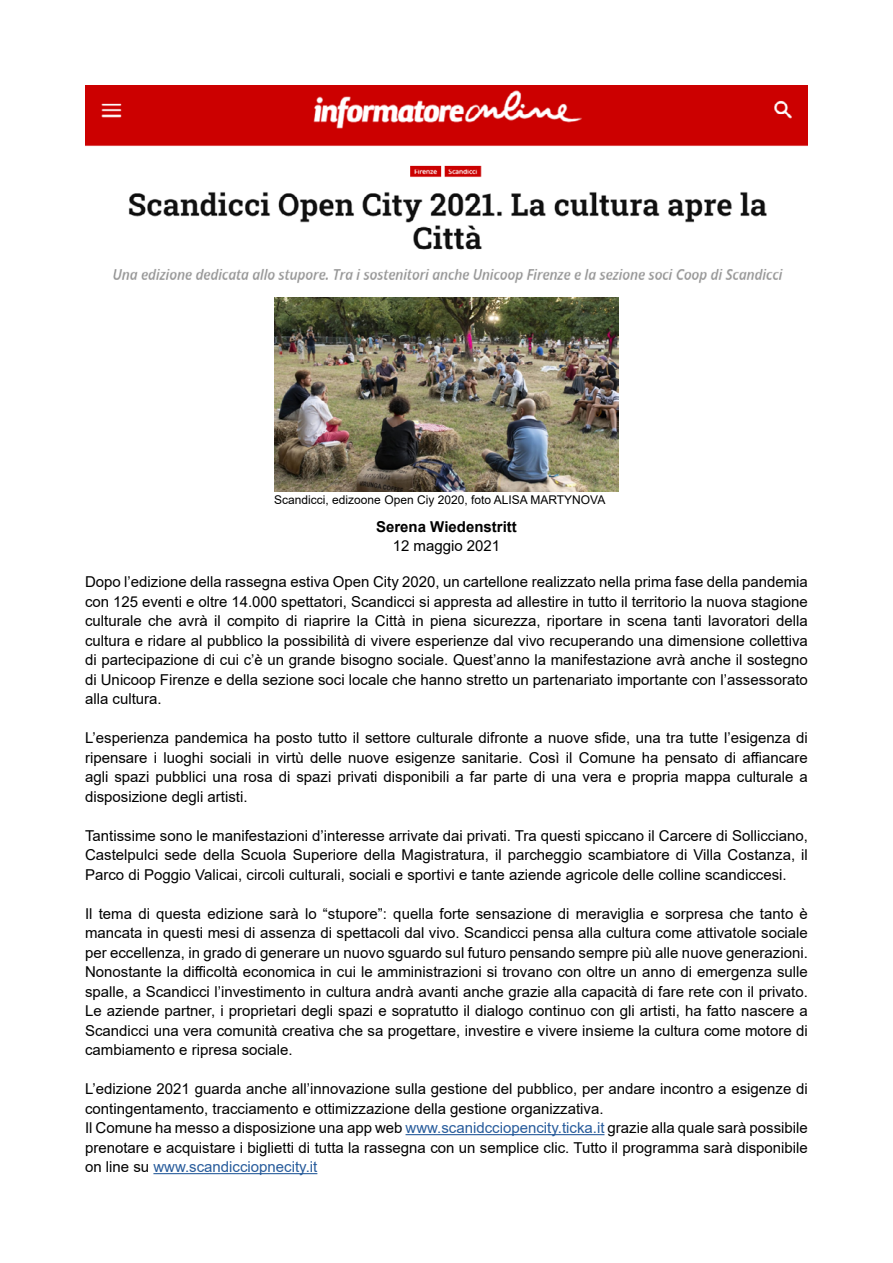
<style>
.page{position:relative;width:893px;height:1263px;background:#fff}
.page>*{position:absolute;margin:0;border:0;box-sizing:border-box;transform-origin:0 0}
.t1{font:15px/19.5px "Arial";color:#000;text-align:justify}
.t2{font:700 15px "Arial";color:#000}
.t3{font:12px "Arial";color:#000}
.s1{color:#275b9b}
</style>
<div class="page">
<hr style="left:405px;top:1134px;width:199px;height:1px;background:#275b9b">
<hr style="left:153px;top:1173px;width:164px;height:1px;background:#275b9b">
<img style="left:85px;top:85px;width:723px;height:198px">
<img style="left:274px;top:297px;width:345px;height:194px">
<p class="t3" style="left:274px;top:492px;width:333px">Scandicci, edizoone Open Ciy 2020, foto ALISA MARTYNOVA</p>
<p class="t2" style="left:376px;top:516px;width:142px">Serena Wiedenstritt</p>
<p class="t1" style="left:393px;top:536px;width:109px">12 maggio 2021</p>
<p class="t1" style="left:85px;top:572px;width:724px">Dopo l’edizione della rassegna estiva Open City 2020, un cartellone realizzato nella prima fase della pandemia con 125 eventi e oltre 14.000 spettatori, Scandicci si appresta ad allestire in tutto il territorio la nuova stagione culturale che avrà il compito di riaprire la Città in piena sicurezza, riportare in scena tanti lavoratori della cultura e ridare al pubblico la possibilità di vivere esperienze dal vivo recuperando una dimensione collettiva di partecipazione di cui c’è un grande bisogno sociale. Quest’anno la manifestazione avrà anche il sostegno di Unicoop Firenze e della sezione soci locale che hanno stretto un partenariato importante con l’assessorato alla cultura.</p>
<p class="t1" style="left:85px;top:728px;width:724px">L’esperienza pandemica ha posto tutto il settore culturale difronte a nuove sfide, una tra tutte l’esigenza di ripensare i luoghi sociali in virtù delle nuove esigenze sanitarie. Così il Comune ha pensato di affiancare agli spazi pubblici una rosa di spazi privati disponibili a far parte di una vera e propria mappa culturale a disposizione degli artisti.</p>
<p class="t1" style="left:85px;top:825px;width:724px">Tantissime sono le manifestazioni d’interesse arrivate dai privati. Tra questi spiccano il Carcere di Sollicciano, Castelpulci sede della Scuola Superiore della Magistratura, il parcheggio scambiatore di Villa Costanza, il Parco di Poggio Valicai, circoli culturali, sociali e sportivi e tante aziende agricole delle colline scandiccesi.</p>
<p class="t1" style="left:85px;top:903px;width:724px">Il tema di questa edizione sarà lo “stupore”: quella forte sensazione di meraviglia e sorpresa che tanto è mancata in questi mesi di assenza di spettacoli dal vivo. Scandicci pensa alla cultura come attivatole sociale per eccellenza, in grado di generare un nuovo sguardo sul futuro pensando sempre più alle nuove generazioni.<br>Nonostante la difficoltà economica in cui le amministrazioni si trovano con oltre un anno di emergenza sulle spalle, a Scandicci l’investimento in cultura andrà avanti anche grazie alla capacità di fare rete con il privato.<br>Le aziende partner, i proprietari degli spazi e sopratutto il dialogo continuo con gli artisti, ha fatto nascere a Scandicci una vera comunità creativa che sa progettare, investire e vivere insieme la cultura come motore di cambiamento e ripresa sociale.</p>
<p class="t1" style="left:85px;top:1079px;width:724px;text-align:left">L’edizione 2021 guarda anche all’innovazione sulla gestione del pubblico, per andare incontro a esigenze di contingentamento, tracciamento e ottimizzazione della gestione organizzativa.<br>Il Comune ha messo a disposizione una app web <span class="s1">www.scanidcciopencity.ticka.it</span> grazie alla quale sarà possibile prenotare e acquistare i biglietti di tutta la rassegna con un semplice clic. Tutto il programma sarà disponibile on line su <span class="s1">www.scandicciopnecity.it</span></p>
</div>
